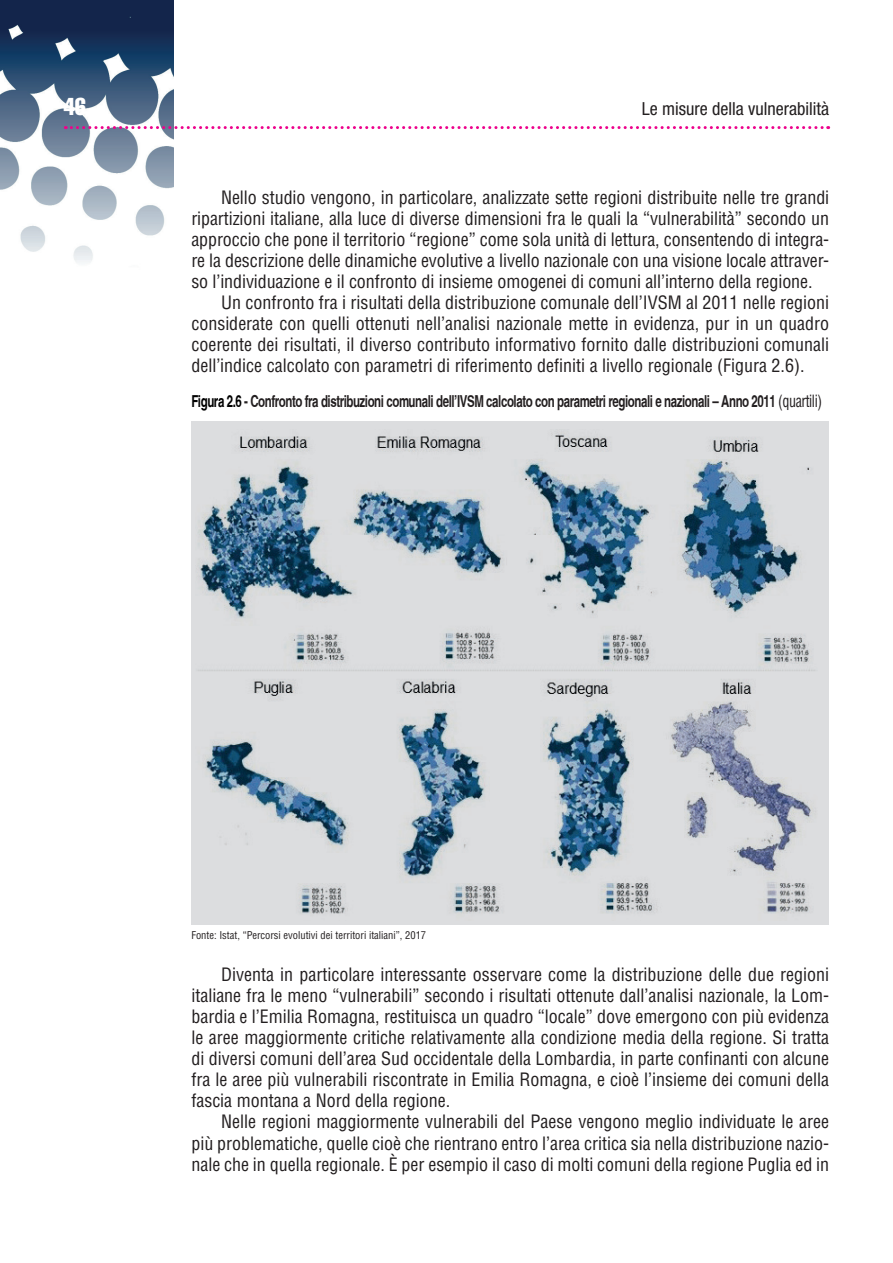
<style>
.page{position:relative;width:893px;height:1263px;background:#fff}
.page>*{position:absolute;margin:0;border:0;box-sizing:border-box;transform-origin:0 0}
.t1{font:24px "Helvetica LT Std Comp";color:#fff}
.t2{font:condensed 18px/21px "Helvetica LT Std";color:#231f20;text-align:justify}
.t3{font:condensed 18px "Helvetica Neue LT Std";color:#231f20}
.t4{font:700 condensed 16.5px "Helvetica";letter-spacing:-.03em;color:#231f20;scale:.85 1}
.t5{font:condensed 10.5px "Helvetica LT Std";color:#231f20}
.s1{color:#000}
.s2{font-family:"Helvetica LT Std";font-weight:400}
</style>
<div class="page">
<img style="left:0;top:0;width:174px;height:263px">
<svg style="left:65px;top:126px;width:764px;height:3px"></svg>
<div style="left:191px;top:421px;width:638px;height:503px;background:#dcdddf"></div>
<img style="left:198px;top:432px;width:618px;height:482px">
<h1 class="t1" style="left:64px;top:91px;width:24px">46</h1>
<p class="t3" style="left:642px;top:98px;width:189px">Le misure della vulnerabilità</p>
<p class="t2" style="left:221px;top:187px;width:610px">Nello studio vengono, in particolare, analizzate sette regioni distribuite nelle tre grandi</p>
<p class="t2" style="left:191px;top:208px;width:639px">ripartizioni italiane, alla luce di diverse dimensioni fra le quali la “vulnerabilità” secondo un</p>
<p class="t2" style="left:191px;top:229px;width:639px">approccio che pone il territorio “regione” come sola unità di lettura, consentendo di integra-</p>
<p class="t2" style="left:191px;top:250px;width:639px">re la descrizione delle dinamiche evolutive a livello nazionale con una visione locale attraver-</p>
<p class="t2" style="left:191px;top:271px;width:623px">so l’individuazione e il confronto di insieme omogenei di comuni all’interno della regione.</p>
<p class="t2" style="left:221px;top:292px;width:610px">Un confronto fra i risultati della distribuzione comunale dell’IVSM al 2011 nelle regioni</p>
<p class="t2" style="left:191px;top:313px;width:639px">considerate con quelli ottenuti nell’analisi nazionale mette in evidenza, pur in un quadro</p>
<p class="t2" style="left:191px;top:334px;width:639px">coerente dei risultati, il diverso contributo informativo fornito dalle distribuzioni comunali</p>
<p class="t2" style="left:191px;top:355px;width:615px">dell’indice calcolato con parametri di riferimento definiti a livello regionale (Figura 2.6).</p>
<p class="t4" style="left:191px;top:391px;width:743px"><span class="s1">Figura 2.6</span> - Confronto fra distribuzioni comunali dell’IVSM calcolato con parametri regionali e nazionali – Anno 2011 <span class="s2">(quartili)</span></p>
<p class="t5" style="left:191px;top:929px;width:236px">Fonte: Istat, “Percorsi evolutivi dei territori italiani”, 2017</p>
<p class="t2" style="left:191px;top:964px;width:639px;text-indent:30px">Diventa in particolare interessante osservare come la distribuzione delle due regioni italiane fra le meno “vulnerabili” secondo i risultati ottenute dall’analisi nazionale, la Lom&shy;bardia e l’Emilia Romagna, restituisca un quadro “locale” dove emergono con più evidenza le aree maggiormente critiche relativamente alla condizione media della regione. Si tratta di diversi comuni dell’area Sud occidentale della Lombardia, in parte confinanti con alcune fra le aree più vulnerabili riscontrate in Emilia Romagna, e cioè l’insieme dei comuni della fascia montana a Nord della regione.</p>
<p class="t2" style="left:191px;top:1111px;width:639px;text-indent:30px">Nelle regioni maggiormente vulnerabili del Paese vengono meglio individuate le aree più problematiche, quelle cioè che rientrano entro l’area critica sia nella distribuzione nazio&shy;nale che in quella regionale. È per esempio il caso di molti comuni della regione Puglia ed in</p>
</div>
